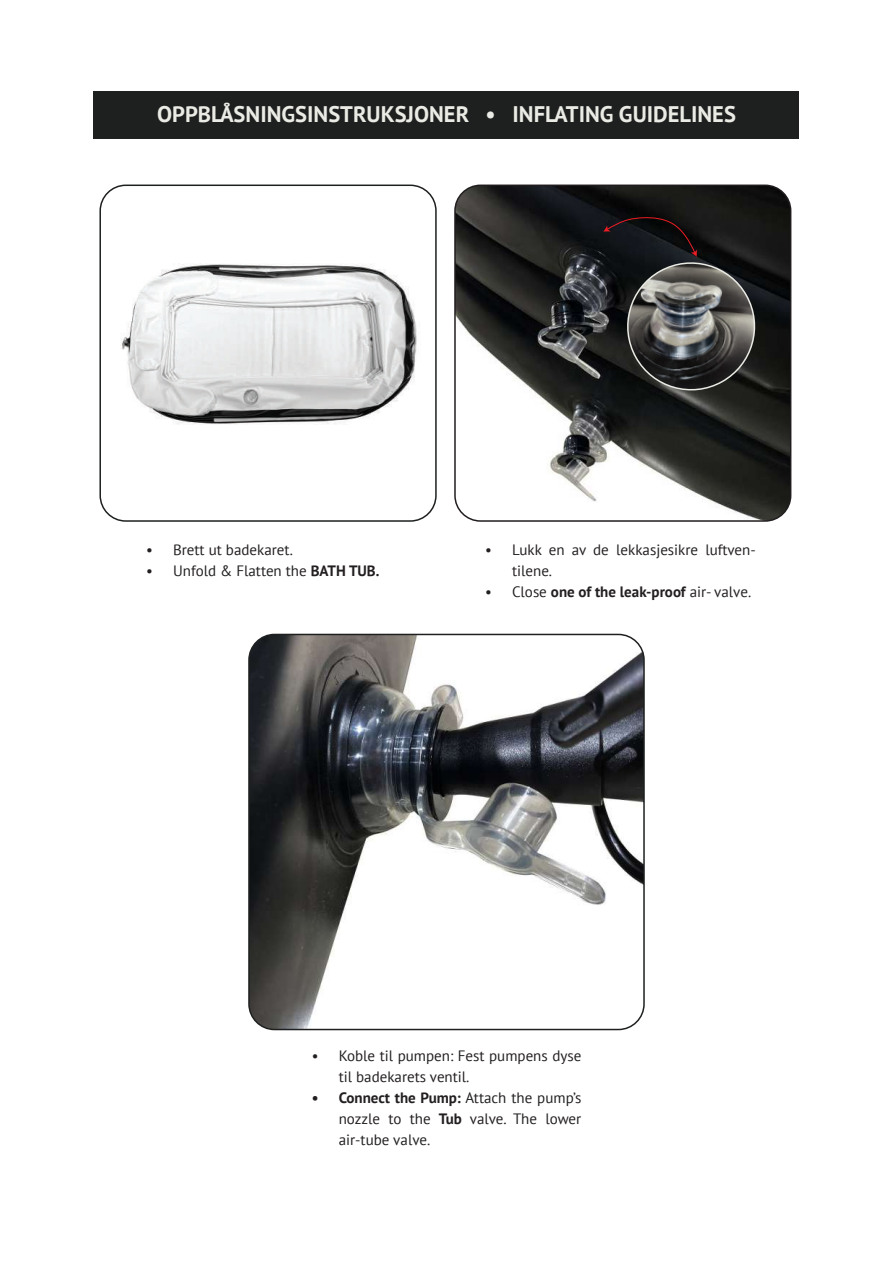
<style>
.page{position:relative;width:893px;height:1263px;background:#fff}
.page>*{position:absolute;margin:0;border:0;box-sizing:border-box;transform-origin:0 0}
.t1{font:700 22.5px "PT Sans";color:#ebebe5}
.t2{font:15px/21px "PT Sans";color:#231f20}
.t3{font:700 15px "PT Sans";color:#231f20}
.s1{font-weight:700}
.s2{font-weight:400}
</style>
<div class="page">
<div style="left:94px;top:92px;width:705px;height:47px;background:#1d201f"></div>
<img style="left:121px;top:263px;width:296px;height:162px">
<div style="left:99px;top:185px;width:338px;height:337px;border:2px solid #1d201f;border-radius:26px"></div>
<img style="left:456px;top:185px;width:335px;height:335px">
<div style="left:454px;top:185px;width:337px;height:337px;border:2px solid #211d1e;border-radius:26px"></div>
<img style="left:250px;top:634px;width:393px;height:395px">
<div style="left:248px;top:634px;width:397px;height:396px;border:2px solid #1d201f;border-radius:26px"></div>
<svg style="left:603px;top:217px;width:162px;height:184px;background:#363636"></svg>
<h1 class="t1" style="left:157px;top:99px;width:580px">OPPBLÅSNINGSINSTRUKSJONER • INFLATING GUIDELINES</h1>
<p class="t2" style="left:146px;top:539px;width:148px">• Brett ut badekaret.</p>
<p class="t2" style="left:146px;top:560px;width:235px">• Unfold &amp; Flatten the <span class="s1">BATH TUB.</span></p>
<p class="t2" style="left:512px;top:539px;width:245px;text-indent:-27px">• Lukk en av de lekkasjesikre luftven&shy;tilene.</p>
<p class="t3" style="left:485px;top:581px;width:268px"><span class="s2">• Close</span> one of the leak-proof <span class="s2">air- valve.</span></p>
<p class="t2" style="left:339px;top:1045px;width:244px;text-indent:-27px">• Koble til pumpen: Fest pumpens dyse til badekarets ventil.</p>
<p class="t2" style="left:339px;top:1087px;width:244px;text-align:justify;text-indent:-27px"><span class="s1">• Connect the Pump:</span> Attach the pump’s nozzle to the <span class="s1">Tub</span> valve. The lower air-tube valve.</p>
</div>
